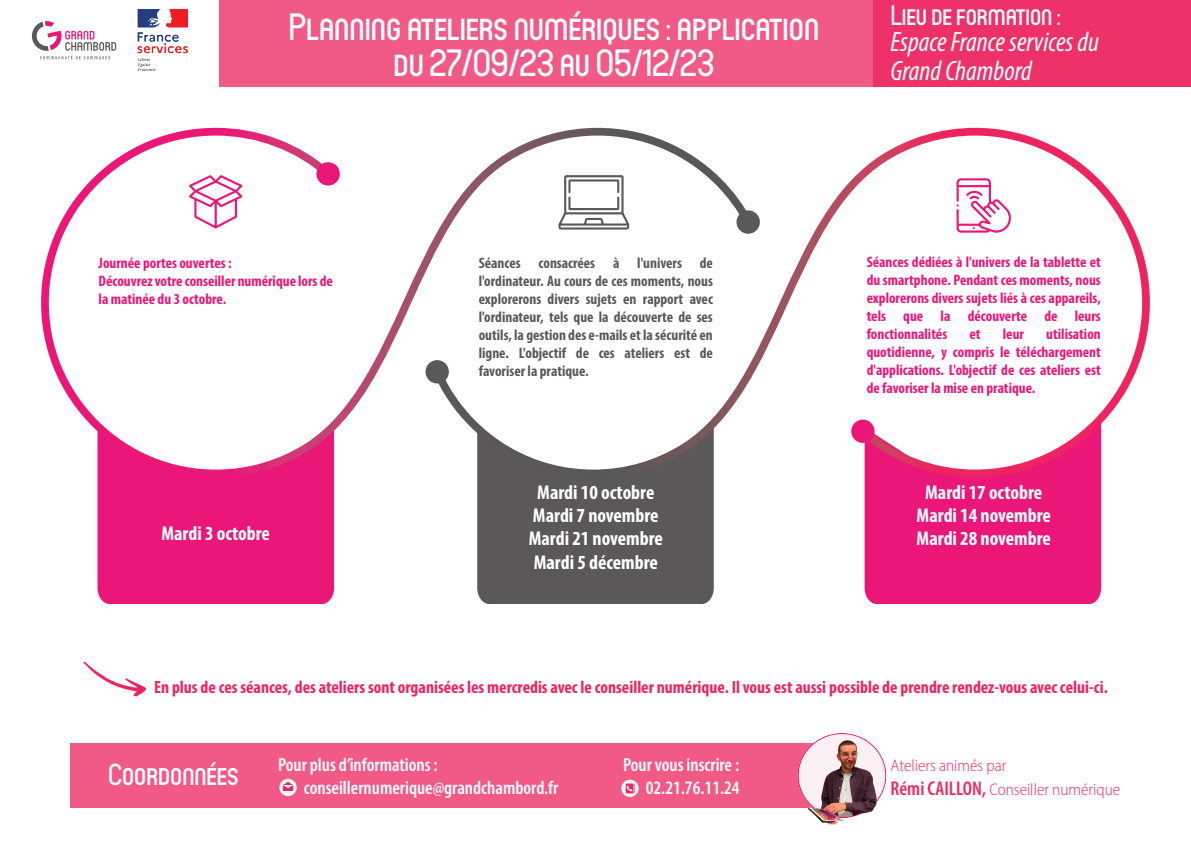
<style>
.page{position:relative;width:1191px;height:842px;background:#fff}
.page>*{position:absolute;margin:0;border:0;box-sizing:border-box;transform-origin:0 0}
.t1{font:500 38px/36px "Circula";color:#fff;text-align:center}
.t2{font:500 30.2px "Circula";color:#fff}
.t3{font:italic condensed 28px/29.1px "Myriad Pro";color:#fff}
.t4{font:500 28px "Circula";color:#fff}
.t5{font:700 condensed 20px/23.2px "Myriad Pro";color:#fff;text-align:center}
.t6{font:600 condensed 19px "Myriad Pro";color:#fff}
.t7{font:700 condensed 17.7px "Myriad Pro";color:#ed255f}
.t8{font:300 semi-condensed 16.8px/24px "Myriad Pro";color:#ed2960}
.t9{font:700 condensed 15.2px/18px "Myriad Pro";color:#ea1678;text-align:justify}
.t10{font:700 condensed 15.2px/18px "Myriad Pro";color:#5a5858;text-align:justify}
.s1{font-weight:600;font-stretch:condensed;font-size:20px}
</style>
<div class="page">
<div style="left:219px;top:0;width:972px;height:87px;background:#f15a87"></div>
<div style="left:872px;top:0;width:319px;height:87px;background:#ee3169"></div>
<svg style="left:31px;top:21px;width:85px;height:38px"></svg>
<img style="left:138px;top:10px;width:49px;height:60px">
<div style="left:97px;top:477px;width:237px;height:127px;background:#ea1678"></div>
<div style="left:477px;top:477px;width:236px;height:127px;background:#5a5858"></div>
<div style="left:864px;top:477px;width:237px;height:127px;background:#ea1678"></div>
<svg style="left:41px;top:128px;width:391px;height:349px"></svg>
<svg style="left:315px;top:161px;width:26px;height:26px"></svg>
<svg style="left:432px;top:128px;width:717px;height:349px"></svg>
<svg style="left:424px;top:359px;width:26px;height:26px"></svg>
<svg style="left:850px;top:418px;width:26px;height:26px"></svg>
<svg style="left:558px;top:175px;width:71px;height:55px"></svg>
<svg style="left:956px;top:178px;width:55px;height:55px"></svg>
<svg style="left:189px;top:175px;width:54px;height:54px"></svg>
<div style="left:71px;top:743px;width:766px;height:64px;background:#f15a87"></div>
<svg style="left:279px;top:779px;width:18px;height:17px"></svg>
<svg style="left:621px;top:780px;width:17px;height:17px"></svg>
<img style="left:792px;top:733px;width:95px;height:92px">
<svg style="left:83px;top:662px;width:63px;height:34px"></svg>
<h1 class="t1" style="left:289px;top:9px;width:532px">Planning ateliers numériques : application du 27/09/23 au 05/12/23</h1>
<h3 class="t4" style="left:890px;top:-2px;width:171px">Lieu de formation :</h3>
<h3 class="t3" style="left:890px;top:27px;width:210px">Espace France services du<br>Grand Chambord</h3>
<p class="t9" style="left:99px;top:253px;width:236px;text-align:left">Journée portes ouvertes :<br>Découvrez votre conseiller numérique lors de la matinée du 3 octobre.</p>
<p class="t10" style="left:479px;top:253px;width:236px">Séances consacrées à l'univers de l'ordinateur. Au cours de ces moments, nous explorerons divers sujets en rapport avec l'ordinateur, tels que la découverte de ses outils, la gestion des e-mails et la sécurité en ligne. L'objectif de ces ateliers est de favoriser la pratique.</p>
<p class="t9" style="left:866px;top:253px;width:236px">Séances dédiées à l'univers de la tablette et du smartphone. Pendant ces moments, nous explorerons divers sujets liés à ces appareils, tels que la découverte de leurs fonctionnalités</p>
<p class="t9" style="left:866px;top:325px;width:236px;text-indent:180px">utilisation quotidienne, y compris le téléchargement d'applications. L'objectif de ces ateliers est de favoriser la mise en pratique.</p>
<p class="t9" style="left:969px;top:325px;width:13px">et</p>
<p class="t9" style="left:1003px;top:325px;width:23px">leur</p>
<h3 class="t5" style="left:161px;top:521px;width:110px">Mardi 3 octobre</h3>
<h3 class="t5" style="left:529px;top:480px;width:136px">Mardi 10 octobre<br>Mardi 7 novembre<br>Mardi 21 novembre<br>Mardi 5 décembre</h3>
<h3 class="t5" style="left:916px;top:480px;width:136px">Mardi 17 octobre<br>Mardi 14 novembre<br>Mardi 28 novembre</h3>
<p class="t7" style="left:154px;top:676px;width:955px">En plus de ces séances, des ateliers sont organisées les mercredis avec le conseiller numérique. Il vous est aussi possible de prendre rendez-vous avec celui-ci.</p>
<h2 class="t2" style="left:108px;top:756px;width:132px">Coordonnées</h2>
<p class="t6" style="left:278px;top:753px;width:161px">Pour plus d’informations :</p>
<p class="t8" style="left:890px;top:753px;width:231px">Ateliers animés par<br><span class="s1">Rémi CAILLON,</span> Conseiller numérique</p>
<p class="t6" style="left:623px;top:753px;width:118px">Pour vous inscrire :</p>
<p class="t6" style="left:304px;top:776px;width:256px">conseillernumerique@grandchambord.fr</p>
<p class="t6" style="left:645px;top:776px;width:95px">02.21.76.11.24</p>
</div>
